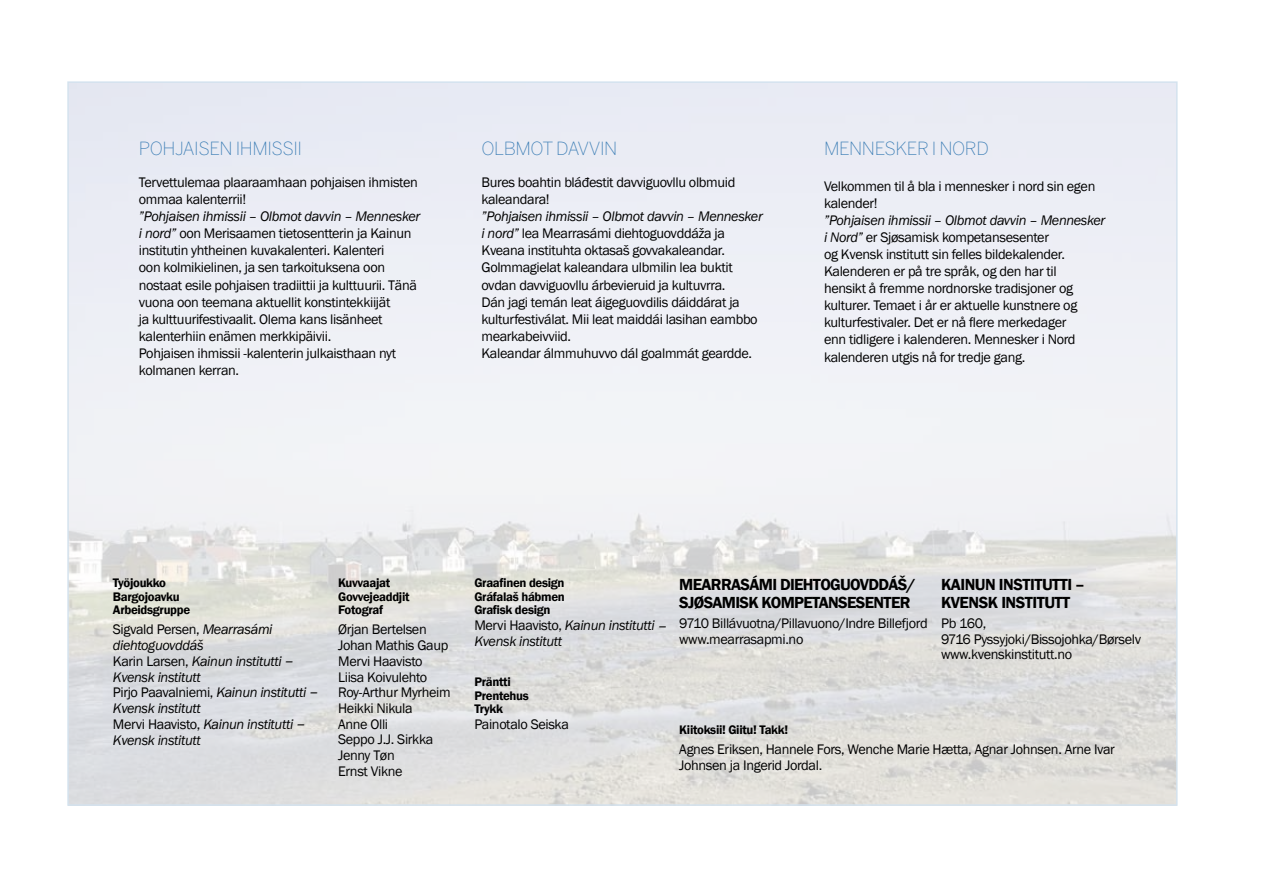
<style>
.page{position:relative;width:1263px;height:893px;background:#fff}
.page>*{position:absolute;margin:0;border:0;box-sizing:border-box;transform-origin:0 0}
.t1{font:200 18px "Benton Sans";color:#3b7db5}
.t2{font:600 16.5px/18px "Franklin Gothic";letter-spacing:-.04em;color:#000}
.t3{font:14.25px/17.1px "Franklin Gothic";letter-spacing:-.025em;color:#000}
.t4{font:italic 14.25px/15.8px "Franklin Gothic";letter-spacing:-.025em;color:#000}
.t5{font:600 12.75px/13.5px "Franklin Gothic";letter-spacing:-.025em;color:#000}
.s1{font-style:italic}
.s2{font-style:normal}
.s3{font-size:16.5px}
</style>
<div class="page">
<p class="t1" style="left:139px;top:138px;width:22px">POHJAISEN</p>
<p class="t1" style="left:236px;top:138px;width:9px">IHMISSII</p>
<p class="t3" style="left:139px;top:174px;width:280px">Tervettulemaa plaaraamhaan pohjaisen ihmisten ommaa kalenterrii!</p>
<p class="t3" style="left:139px;top:208px;width:283px"><span class="s1">”Pohjaisen ihmissii – Olbmot davvin – Mennesker i nord”</span> oon Merisaamen tietosentterin ja Kainun institutin yhtheinen kuvakalenteri. Kalenteri<br>oon kolmikielinen, ja sen tarkoituksena oon nostaat esile pohjaisen tradiittii ja kulttuurii. Tänä vuona oon teemana aktuellit konstintekkiijät<br>ja kulttuurifestivaalit. Olema kans lisänheet kalenterhiin enämen merkkipäivii.<br>Pohjaisen ihmissii -kalenterin julkaisthaan nyt kolmanen kerran.</p>
<p class="t1" style="left:481px;top:138px;width:26px">OLBMOT</p>
<p class="t1" style="left:556px;top:138px;width:11px">DAVVIN</p>
<p class="t3" style="left:481px;top:174px;width:255px">Bures boahtin bláđestit davviguovllu olbmuid kaleandara!</p>
<p class="t3" style="left:481px;top:208px;width:283px"><span class="s1">”Pohjaisen ihmissii – Olbmot davvin – Mennesker i nord”</span> lea Mearrasámi diehtoguovddáža ja Kveana instituhta oktasaš govvakaleandar.<br>Golmmagielat kaleandara ulbmilin lea buktit ovdan davviguovllu árbevieruid ja kultuvrra.<br>Dán jagi temán leat áigeguovdilis dáiddárat ja kulturfestiválat. Mii leat maiddái lasihan eambbo mearkabeivviid.<br>Kaleandar álmmuhuvvo dál goalmmát geardde.</p>
<p class="t1" style="left:824px;top:138px;width:27px">MENNESKER</p>
<p class="t1" style="left:932px;top:138px;width:21px">I NORD</p>
<p class="t3" style="left:824px;top:178px;width:273px">Velkommen til å bla i mennesker i nord sin egen kalender!</p>
<p class="t3" style="left:824px;top:212px;width:283px"><span class="s1">”Pohjaisen ihmissii – Olbmot davvin – Mennesker i Nord”</span> er Sjøsamisk kompetansesenter<br>og Kvensk institutt sin felles bildekalender.<br>Kalenderen er på tre språk, og den har til<br>hensikt å fremme nordnorske tradisjoner og kulturer. Temaet i år er aktuelle kunstnere og kulturfestivaler. Det er nå flere merkedager<br>enn tidligere i kalenderen. Mennesker i Nord kalenderen utgis nå for tredje gang.</p>
<p class="t5" style="left:113px;top:576px;width:79px">Työjoukko<br>Bargojoavku<br>Arbeidsgruppe</p>
<p class="t4" style="left:113px;top:622px;width:208px"><span class="s2">Sigvald Persen,</span> Mearrasámi diehtoguovddáš<br><span class="s2">Karin Larsen,</span> Kainun institutti <span class="s3">–<br></span>Kvensk institutt<br><span class="s2">Pirjo Paavalniemi,</span> Kainun institutti <span class="s3">–<br></span>Kvensk institutt<br><span class="s2">M ervi H aavisto,</span> Kainun institutti <span class="s3">–<br></span>Kvensk institutt</p>
<p class="t5" style="left:338px;top:576px;width:73px">Kuvvaajat<br>Govvejeaddjit<br>Fotograf</p>
<p class="t3" style="left:338px;top:622px;width:114px;line-height:15.8px">Ørjan Bertelsen<br>Johan Mathis Gaup<br>M ervi H aavisto<br>Liisa Koivulehto<br>Roy-Arthur Myrheim<br>Heikki Nikula<br>Anne Olli<br>Seppo J.J. Sirkka<br>Jenny Tøn<br>Ernst Vikne</p>
<p class="t5" style="left:474px;top:576px;width:92px;text-align:justify">Graafinen design Gráfalaš hábmen Grafisk design</p>
<p class="t4" style="left:474px;top:617px;width:194px"><span class="s2">M ervi H aavisto,</span> Kainun institutti <span class="s3">–<br></span>Kvensk institutt</p>
<p class="t5" style="left:474px;top:675px;width:56px">Präntti<br>Prentehus<br>Trykk</p>
<p class="t3" style="left:474px;top:716px;width:96px">Painotalo Seiska</p>
<p class="t2" style="left:679px;top:575px;width:238px">MEARRASÁMI DIEHTOGUOVDDÁŠ/<br>SJØSAMISK KOMPETANSESENTER</p>
<p class="t3" style="left:679px;top:616px;width:250px;line-height:15.8px">9710 Billávuotna/Pillavuono/Indre Billefjord www.mearrasapmi.no</p>
<p class="t2" style="left:941px;top:575px;width:145px">KAINUN INSTITUTTI –<br>KVENSK INSTITUTT</p>
<p class="t3" style="left:941px;top:616px;width:202px;line-height:15.8px">Pb 160,<br>9716 Pyssyjoki/Bissojohka/Børselv www.kvenskinstitutt.no</p>
<p class="t5" style="left:679px;top:723px;width:110px">Kiitoksii! Giitu! Takk!</p>
<p class="t3" style="left:679px;top:741px;width:437px;line-height:15.8px">Agnes Eriksen, Hannele Fors, Wenche Marie Hætta, Agnar Johnsen. Arne Ivar<br>Johnsen ja I ngerid Jordal.</p>
</div>
